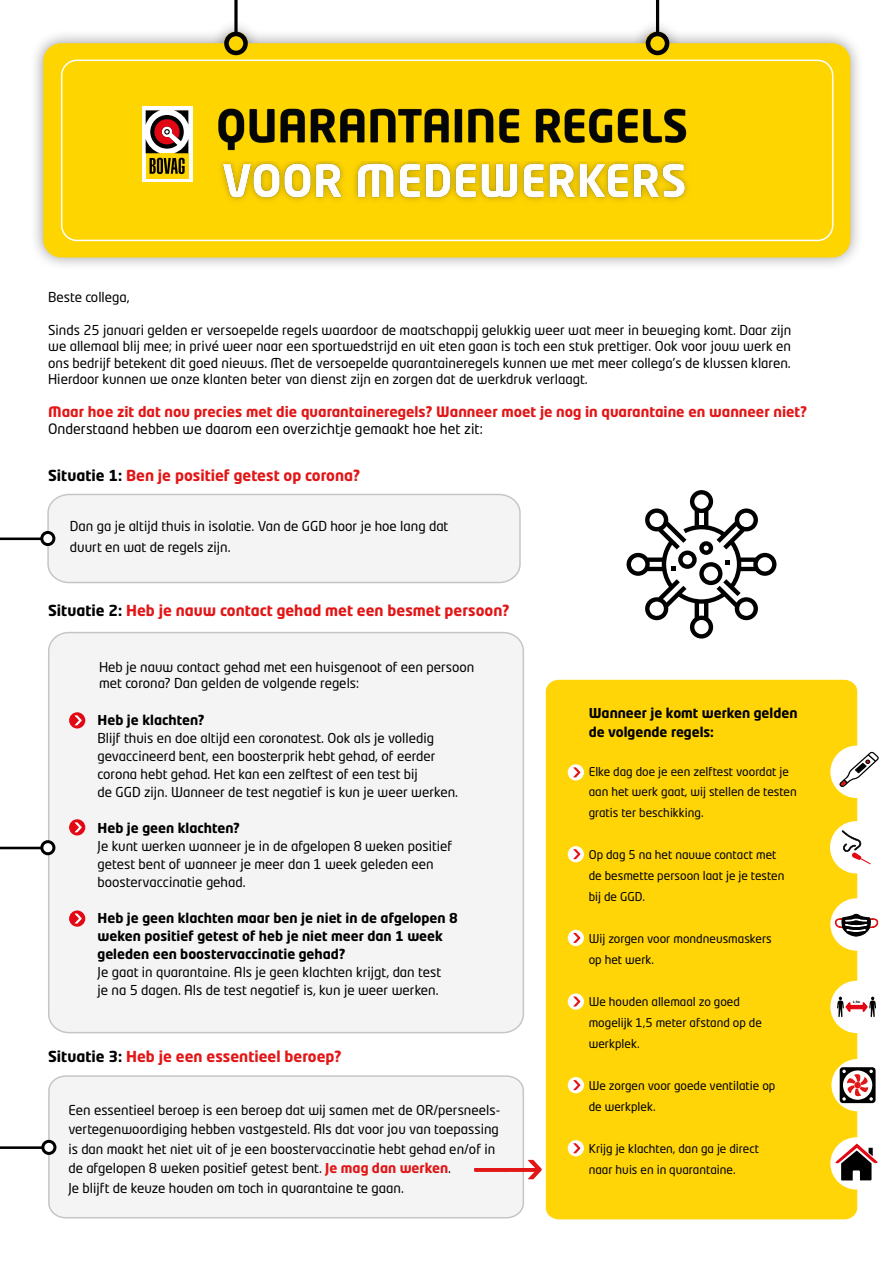
<style>
.page{position:relative;width:893px;height:1263px;background:#fff}
.page>*{position:absolute;margin:0;border:0;box-sizing:border-box;transform-origin:0 0}
.t1{font:700 15px "Neo Tech Std";color:#e21617}
.t2{font:700 14.25px "Neo Tech Std";color:#e21617}
.t3{font:14.25px "Neo Tech Std";color:#000}
.t4{font:13.5px/18px "Neo Tech Std";color:#000}
.t5{font:700 13.5px/18px "Neo Tech Std";color:#000}
.t6{font:12px/21px "Neo Tech Std";color:#000}
.t7{font:700 3px "Neo Tech Std";color:#000}
.s1{color:#000}
.s2{font-weight:700;color:#e21617}
</style>
<div class="page">
<div style="left:47px;top:1075px;width:478px;height:144px;background:#f4f4f4"></div>
<div style="left:47px;top:493px;width:474px;height:91px;background:#f4f4f4"></div>
<div style="left:49px;top:632px;width:474px;height:400px;background:#f4f4f4;border-radius:19px"></div>
<div style="left:48px;top:632px;width:476px;height:401px;border:2px solid #000;border-radius:19px"></div>
<hr style="left:0;top:847px;width:48px;height:2px;background:#000">
<div style="left:42px;top:842px;width:12px;height:12px;background:#fff;border-radius:50%"></div>
<div style="left:40px;top:840px;width:15px;height:15px;border:3px solid #000;border-radius:50%"></div>
<div style="left:69px;top:712px;width:16px;height:16px;background:#e30613;border-radius:50%"></div>
<svg style="left:75px;top:715px;width:7px;height:10px"></svg>
<svg style="left:69px;top:819px;width:16px;height:16px"></svg>
<svg style="left:75px;top:822px;width:7px;height:10px"></svg>
<svg style="left:69px;top:910px;width:16px;height:17px"></svg>
<svg style="left:75px;top:913px;width:7px;height:10px"></svg>
<hr style="left:0;top:537px;width:48px;height:3px;background:#000">
<div style="left:42px;top:532px;width:12px;height:12px;background:#fff;border-radius:50%"></div>
<div style="left:40px;top:531px;width:15px;height:15px;border:3px solid #000;border-radius:50%"></div>
<hr style="left:0;top:1146px;width:49px;height:3px;background:#000">
<div style="left:43px;top:1141px;width:12px;height:12px;background:#fff;border-radius:50%"></div>
<div style="left:41px;top:1140px;width:15px;height:15px;border:3px solid #000;border-radius:50%"></div>
<svg style="left:528px;top:1160px;width:14px;height:19px"></svg>
<div style="left:504px;top:1170px;width:33px;height:1px;border:2px solid #e21617"></div>
<div style="left:504px;top:1168px;width:33px;height:2px;border:2px solid #e21617"></div>
<div style="left:474px;top:1170px;width:33px;height:1px;border:2px solid #e21617"></div>
<div style="left:474px;top:1168px;width:33px;height:2px;border:2px solid #e21617"></div>
<svg style="left:626px;top:490px;width:150px;height:148px"></svg>
<div style="left:546px;top:680px;width:311px;height:539px;background:#ffd508"></div>
<div style="left:568px;top:764px;width:16px;height:16px;background:#fff;border-radius:50%"></div>
<svg style="left:573px;top:767px;width:7px;height:10px"></svg>
<svg style="left:568px;top:846px;width:16px;height:16px"></svg>
<svg style="left:573px;top:849px;width:7px;height:10px"></svg>
<div style="left:568px;top:930px;width:16px;height:16px;background:#fff;border-radius:50%"></div>
<svg style="left:573px;top:933px;width:7px;height:10px"></svg>
<svg style="left:568px;top:993px;width:16px;height:17px"></svg>
<svg style="left:573px;top:996px;width:7px;height:10px"></svg>
<svg style="left:568px;top:1077px;width:16px;height:16px"></svg>
<svg style="left:573px;top:1080px;width:7px;height:10px"></svg>
<div style="left:568px;top:1140px;width:16px;height:16px;background:#fff;border-radius:50%"></div>
<svg style="left:573px;top:1143px;width:7px;height:10px"></svg>
<div style="left:830px;top:746px;width:53px;height:52px;background:#fff;border-radius:50%"></div>
<div style="left:830px;top:898px;width:53px;height:53px;background:#fff;border-radius:50%"></div>
<div style="left:830px;top:1137px;width:53px;height:52px;background:#fff;border-radius:50%"></div>
<div style="left:830px;top:981px;width:53px;height:52px;background:#fff;border-radius:50%"></div>
<div style="left:831px;top:1059px;width:53px;height:52px;background:#fff;border-radius:50%"></div>
<svg style="left:840px;top:1067px;width:36px;height:36px"></svg>
<svg style="left:834px;top:913px;width:44px;height:24px"></svg>
<hr style="left:848px;top:1005px;width:17px;height:4px;background:#e30613">
<svg style="left:837px;top:997px;width:14px;height:20px"></svg>
<svg style="left:862px;top:997px;width:14px;height:20px"></svg>
<svg style="left:835px;top:1143px;width:43px;height:37px"></svg>
<div style="left:830px;top:821px;width:52px;height:52px;background:#fff;border-radius:50%"></div>
<svg style="left:841px;top:830px;width:30px;height:35px"></svg>
<svg style="left:839px;top:751px;width:40px;height:36px"></svg>
<div style="left:29px;top:29px;width:835px;height:243px;background:#000;opacity:.4"></div>
<div style="left:43px;top:43px;width:807px;height:214px;background:#ffd500;border-radius:18px"></div>
<svg style="left:646px;top:0;width:23px;height:55px"></svg>
<div style="left:650px;top:36px;width:15px;height:15px;background:#ffd500;border-radius:50%"></div>
<svg style="left:224px;top:0;width:24px;height:55px"></svg>
<div style="left:229px;top:36px;width:14px;height:15px;background:#ffd500;border-radius:50%"></div>
<div style="left:61px;top:60px;width:772px;height:181px;border:2px solid #fff;border-radius:15px"></div>
<svg style="left:142px;top:107px;width:50px;height:75px"></svg>
<div style="left:146px;top:153px;width:42px;height:25px;background:#ffd500"></div>
<svg style="left:146px;top:110px;width:42px;height:64px"></svg>
<img style="left:221px;top:161px;width:467px;height:40px">
<img style="left:218px;top:108px;width:469px;height:43px">
<p class="t4" style="left:48px;top:288px;width:83px">Beste collega,</p>
<p class="t4" style="left:48px;top:321px;width:745px;line-height:16.5px;text-align:justify">Sinds 25 januari gelden er versoepelde regels waardoor de maatschappij gelukkig weer wat meer in beweging komt. Daar zijn we allemaal blij mee; in privé weer naar een sportwedstrijd en uit eten gaan is toch een stuk prettiger. Ook voor jouw werk en ons bedrijf betekent dit goed nieuws. Met de versoepelde quarantaineregels kunnen we met meer collega’s de klussen klaren.<br>Hierdoor kunnen we onze klanten beter van dienst zijn en zorgen dat de werkdruk verlaagt.</p>
<p class="t2" style="left:48px;top:403px;width:760px">Maar hoe zit dat nou precies met die quarantaineregels? Wanneer moet je nog in quarantaine en wanneer niet?</p>
<p class="t3" style="left:48px;top:420px;width:436px">Onderstaand hebben we daarom een overzichtje gemaakt hoe het zit:</p>
<p class="t1" style="left:48px;top:466px;width:314px"><span class="s1">Situatie 1:</span> Ben je positief getest op corona?</p>
<p class="t4" style="left:70px;top:515px;width:380px;line-height:21px">Dan ga je altijd thuis in isolatie. Van de GGD hoor je hoe lang dat duurt en wat de regels zijn.</p>
<p class="t1" style="left:48px;top:601px;width:463px"><span class="s1">Situatie 2:</span> Heb je nauw contact gehad met een besmet persoon?</p>
<p class="t4" style="left:99px;top:658px;width:377px;line-height:16.2px">Heb je nauw contact gehad met een huisgenoot of een persoon met corona? Dan gelden de volgende regels:</p>
<p class="t5" style="left:98px;top:710px;width:109px">Heb je klachten?</p>
<p class="t4" style="left:98px;top:728px;width:362px">Blijf thuis en doe altijd een coronatest. Ook als je volledig gevaccineerd bent, een boosterprik hebt gehad, of eerder corona hebt gehad. Het kan een zelftest of een test bij<br>de GGD zijn. Wanneer de test negatief is kun je weer werken.</p>
<p class="t5" style="left:98px;top:818px;width:144px">Heb je geen klachten?</p>
<p class="t4" style="left:98px;top:836px;width:356px">Je kunt werken wanneer je in de afgelopen 8 weken positief getest bent of wanneer je meer dan 1 week geleden een boostervaccinatie gehad.</p>
<p class="t5" style="left:98px;top:908px;width:362px">Heb je geen klachten maar ben je niet in de afgelopen 8 weken positief getest of heb je niet meer dan 1 week geleden een boostervaccinatie gehad?</p>
<p class="t4" style="left:98px;top:962px;width:345px">Je gaat in quarantaine. Als je geen klachten krijgt, dan test je na 5 dagen. Als de test negatief is, kun je weer werken.</p>
<p class="t1" style="left:48px;top:1046px;width:295px"><span class="s1">Situatie 3:</span> Heb je een essentieel beroep?</p>
<p class="t4" style="left:68px;top:1100px;width:433px;line-height:19.5px">Een essentieel beroep is een beroep dat wij samen met de OR/persneels&shy;vertegenwoordiging hebben vastgesteld. Als dat voor jou van toepassing is dan maakt het niet uit of je een boostervaccinatie hebt gehad en/of in de afgelopen 8 weken positief getest bent. <span class="s2">Je mag dan werken</span>.<br>Je blijft de keuze houden om toch in quarantaine te gaan.</p>
<p class="t5" style="left:589px;top:703px;width:210px;line-height:19.5px">Wanneer je komt werken gelden de volgende regels:</p>
<p class="t6" style="left:589px;top:762px;width:209px;line-height:19.5px">Elke dag doe je een zelftest voordat je aan het werk gaat, wij stellen de testen</p>
<p class="t6" style="left:589px;top:802px;width:116px">gratis ter beschikking.</p>
<p class="t6" style="left:589px;top:844px;width:197px">Op dag 5 na het nauwe contact met de besmette persoon laat je je testen bij de GGD.</p>
<p class="t6" style="left:589px;top:928px;width:185px">Wij zorgen voor mondneusmaskers op het werk.</p>
<p class="t6" style="left:589px;top:991px;width:175px">We houden allemaal zo goed mogelijk 1,5 meter afstand op de werkplek.</p>
<p class="t6" style="left:589px;top:1075px;width:188px">We zorgen voor goede ventilatie op de werkplek.</p>
<p class="t6" style="left:589px;top:1138px;width:172px">Krijg je klachten, dan ga je direct naar huis en in quarantaine.</p>
<p class="t7" style="left:853px;top:1000px;width:9px">1,5m</p>
</div>
